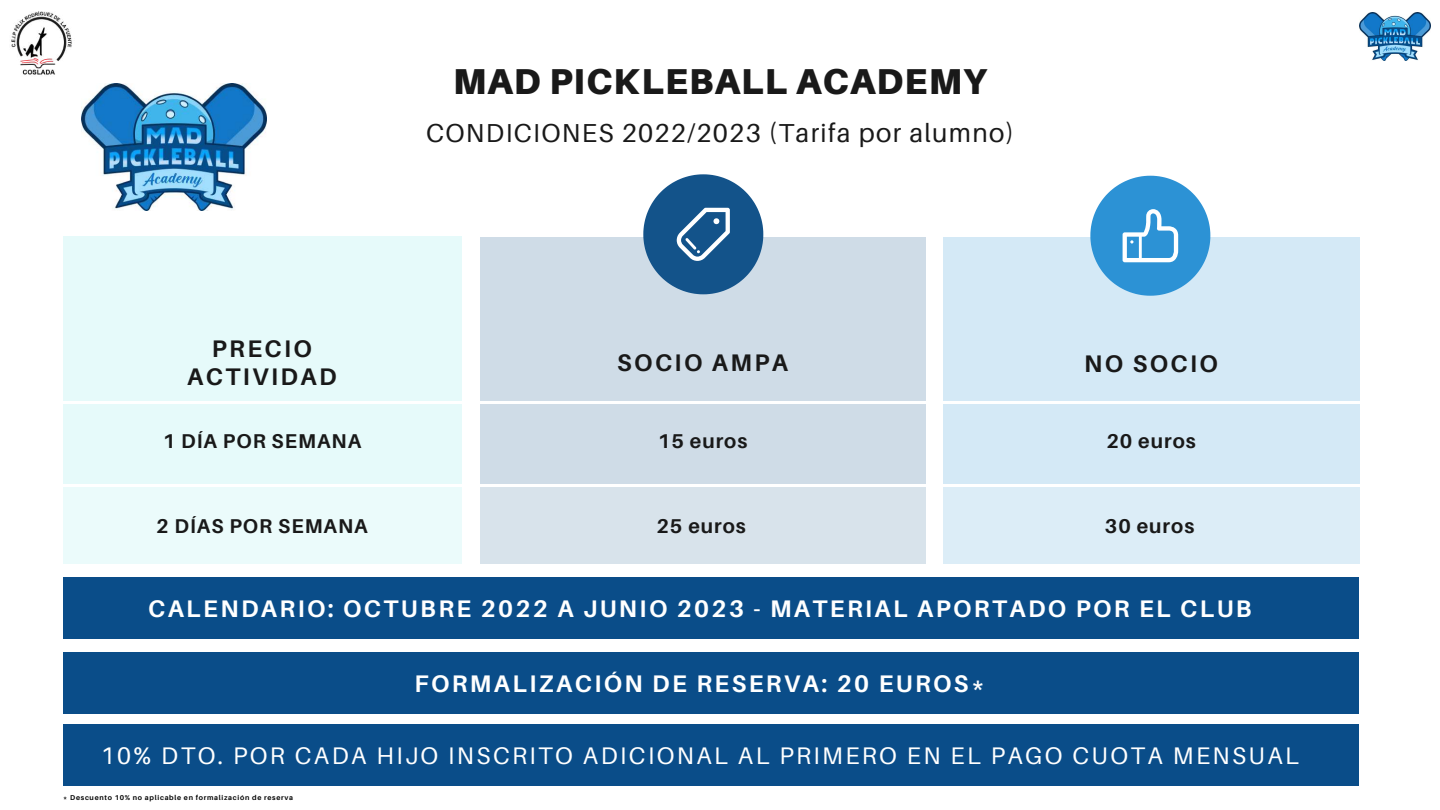
<style>
.page{position:relative;width:1440px;height:810px;background:#fff}
.page>*{position:absolute;margin:0;border:0;box-sizing:border-box;transform-origin:0 0}
.t1{font:900 36px "Aileron";letter-spacing:.03em;color:#191919}
.t2{font:26px "Aileron";letter-spacing:.05em;color:#191919}
.t3{font:700 24px "Aileron";letter-spacing:.1em;color:#fff}
.t4{font:24px "Aileron";letter-spacing:.1em;color:#fff}
.t5{font:700 24px/28.5px "Aileron";letter-spacing:.1em;color:#191919;text-align:center}
.t6{font:700 20px "Aileron";letter-spacing:.05em;color:#191919}
.t7{font:700 7px "Aileron";letter-spacing:.1em;color:#000}
</style>
<div class="page">
<div style="left:63px;top:236px;width:398px;height:327px;background:#e6fafa"></div>
<div style="left:480px;top:238px;width:445px;height:326px;background:#cfdce7"></div>
<div style="left:943px;top:237px;width:416px;height:329px;background:#d4e9f6"></div>
<svg style="left:63px;top:487px;width:1297px;height:77px"></svg>
<hr style="left:63px;top:401px;width:1314px;height:3px;background:#fff">
<hr style="left:63px;top:564px;width:1314px;height:3px;background:#fff">
<hr style="left:63px;top:484px;width:1314px;height:3px;background:#fff">
<svg style="left:1090px;top:176px;width:120px;height:120px"></svg>
<svg style="left:643px;top:174px;width:120px;height:120px"></svg>
<img style="left:81px;top:84px;width:185px;height:127px">
<div style="left:63px;top:578px;width:1296px;height:61px;background:#0a4d89"></div>
<div style="left:63px;top:652px;width:1296px;height:62px;background:#0a4d89"></div>
<div style="left:63px;top:724px;width:1296px;height:61px;background:#0a4d89"></div>
<img style="left:1359px;top:12px;width:71px;height:49px">
<img style="left:11px;top:11px;width:61px;height:64px">
<h1 class="t1" style="left:453px;top:59px;width:535px">MAD PICKLEBALL ACADEMY</h1>
<p class="t2" style="left:426px;top:116px;width:589px">CONDICIONES 2022/2023 (Tarifa por alumno)</p>
<p class="t5" style="left:187px;top:334px;width:151px">PRECIO<br>ACTIVIDAD</p>
<p class="t6" style="left:163px;top:429px;width:200px">1 DÍA POR SEMANA</p>
<p class="t6" style="left:156px;top:513px;width:213px">2 DÍAS POR SEMANA</p>
<p class="t5" style="left:617px;top:348px;width:172px">SOCIO AMPA</p>
<p class="t5" style="left:1084px;top:349px;width:135px">NO SOCIO</p>
<p class="t6" style="left:658px;top:429px;width:91px">15 euros</p>
<p class="t6" style="left:1106px;top:429px;width:91px">20 euros</p>
<p class="t6" style="left:656px;top:513px;width:91px">25 euros</p>
<p class="t6" style="left:1105px;top:513px;width:91px">30 euros</p>
<p class="t3" style="left:148px;top:594px;width:1105px">CALENDARIO: OCTUBRE 2022 A JUNIO 2023 - MATERIAL APORTADO POR EL CLUB</p>
<p class="t3" style="left:414px;top:669px;width:572px">FORMALIZACIÓN DE RESERVA: 20 EUROS*</p>
<p class="t4" style="left:101px;top:741px;width:1200px">10% DTO. POR CADA HIJO INSCRITO ADICIONAL AL PRIMERO EN EL PAGO CUOTA MENSUAL</p>
<p class="t7" style="left:63px;top:794px;width:231px">* Descuento 10% no aplicable en formalización de reserva</p>
</div>
